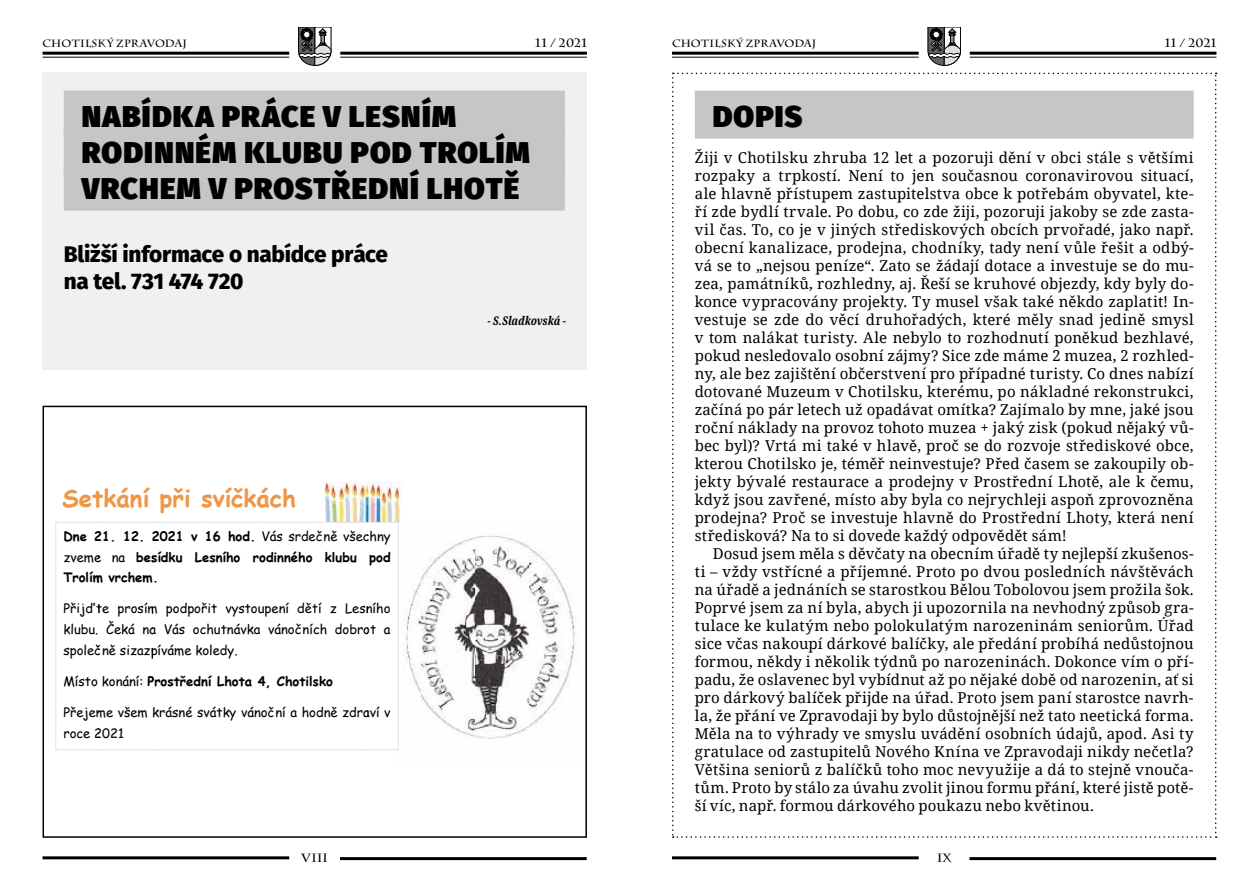
<style>
.page{position:relative;width:1259px;height:893px;background:#fff}
.page>*{position:absolute;margin:0;border:0;box-sizing:border-box;transform-origin:0 0}
.t1{font:900 30px/36px "Fira Sans";letter-spacing:.04em;color:#000}
.t2{font:700 24px "Comic Sans MS";color:#ee9748}
.t3{font:800 22.5px/27px "Fira Sans";letter-spacing:-.015em;color:#000}
.t4{font:15px/18px "Noto Serif";letter-spacing:.01em;color:#000;text-align:justify}
.t5{font:13.05px/20.9px "Comic Sans MS";color:#000}
.t6{font:700 13.05px/20.9px "Comic Sans MS";color:#000}
.t7{font:700 12px "Charlemagne Std";letter-spacing:.02em;color:#000}
.t8{font:italic 700 extra-condensed 12px "Noto Serif";color:#000}
.t9{font:700 10.5px "Charlemagne Std";letter-spacing:.025em;color:#000}
.s1{font-weight:700}
.s2{font-weight:400}
</style>
<div class="page">
<img style="left:324px;top:481px;width:78px;height:41px">
<img style="left:398px;top:524px;width:178px;height:226px">
<svg style="left:55px;top:522px;width:343px;height:228px"></svg>
<div style="left:43px;top:406px;width:544px;height:432px;border:2px solid #000"></div>
<div style="left:43px;top:73px;width:544px;height:297px;background:#f0f0f0"></div>
<div style="left:64px;top:91px;width:501px;height:48px;background:#c6c6c6"></div>
<div style="left:64px;top:127px;width:501px;height:48px;background:#c6c6c6"></div>
<div style="left:64px;top:163px;width:501px;height:48px;background:#c6c6c6"></div>
<svg style="left:672px;top:73px;width:544px;height:765px"></svg>
<hr style="left:43px;top:856px;width:246px;height:3px;background:#000">
<hr style="left:340px;top:857px;width:247px;height:3px;background:#000">
<hr style="left:672px;top:856px;width:246px;height:3px;background:#000">
<hr style="left:969px;top:857px;width:247px;height:3px;background:#000">
<svg style="left:298px;top:27px;width:33px;height:38px"></svg>
<hr style="left:340px;top:52px;width:247px;height:3px;background:#000">
<hr style="left:340px;top:57px;width:247px;height:1px;background:#000">
<hr style="left:43px;top:52px;width:246px;height:3px;background:#000">
<hr style="left:43px;top:57px;width:246px;height:1px;background:#000">
<svg style="left:928px;top:27px;width:32px;height:38px"></svg>
<hr style="left:969px;top:52px;width:247px;height:3px;background:#000">
<hr style="left:969px;top:57px;width:247px;height:1px;background:#000">
<hr style="left:672px;top:52px;width:246px;height:3px;background:#000">
<hr style="left:672px;top:57px;width:246px;height:1px;background:#000">
<p class="t9" style="left:43px;top:37px;width:146px">CHOTILSKÝ ZPRAVODAJ</p>
<p class="t7" style="left:535px;top:36px;width:53px">11 / 2021</p>
<p class="t9" style="left:672px;top:37px;width:146px">CHOTILSKÝ ZPRAVODAJ</p>
<p class="t7" style="left:1164px;top:36px;width:53px">11 / 2021</p>
<h1 class="t1" style="left:82px;top:95px;width:449px">NABÍDKA PRÁCE V LESNÍM<br>RODINN ÉM KLUBU POD TROLÍM<br>VRCHEM V PROSTŘEDNÍ LHOTĚ</h1>
<h3 class="t3" style="left:64px;top:238px;width:326px">Bližší informace o nabídce práce na tel. 731 474 720</h3>
<h2 class="t2" style="left:62px;top:480px;width:235px">Setkání při svíčkách</h2>
<p class="t6" style="left:94px;top:525px;width:52px">21. 12.</p>
<p class="t6" style="left:152px;top:525px;width:47px">2021 v</p>
<p class="t5" style="left:205px;top:525px;width:187px"><span class="s1">16 hod.</span> Vás srdečně všechny</p>
<p class="t6" style="left:63px;top:525px;width:251px">Dne<br><span class="s2">zveme na</span> besídku Lesního rodinného<br>Trolím vrchem.</p>
<p class="t5" style="left:63px;top:598px;width:329px">Přijďte prosím podpořit vystoupení dětí z Lesního klubu.<br>společně sizazpíváme koledy.</p>
<p class="t6" style="left:63px;top:670px;width:271px"><span class="s2">Místo konání:</span> Prostřední Lhota 4, Chotilsko</p>
<p class="t5" style="left:63px;top:701px;width:329px">Přejeme všem krásné svátky vánoční a hodně zdraví v roce 2021</p>
<p class="t6" style="left:325px;top:546px;width:33px">klubu</p>
<p class="t6" style="left:369px;top:546px;width:23px">pod</p>
<p class="t5" style="left:106px;top:618px;width:156px">Čeká na Vás ochutnávka</p>
<p class="t5" style="left:268px;top:618px;width:124px">vánočních dobrot a</p>
<p class="t8" style="left:487px;top:312px;width:80px">- S.Sladkovská -</p>
<h1 class="t1" style="left:713px;top:95px;width:91px">DOPIS</h1>
<p class="t4" style="left:695px;top:148px;width:500px">Žiji v Chotilsku zhruba 12 let a pozoruji dění v obci stále s většími rozpaky a trpkostí. Není to jen současnou coronavirovou situací, ale hlavně přístupem zastupitelstva obce k potřebám obyvatel, kte&shy;ří zde bydlí trvale. Po dobu, co zde žiji, pozoruji jakoby se zde zasta&shy;vil čas. To, co je v jiných střediskových obcích prvořadé, jako např. obecní kanalizace, prodejna, chodníky, tady není vůle řešit a odbý&shy;vá se to „nejsou peníze“. Zato se žádají dotace a investuje se do mu&shy;zea, památníků, rozhledny, aj. Řeší se kruhové objezdy, kdy byly do&shy;konce vypracovány projekty. Ty musel však také někdo zaplatit! In&shy;vestuje se zde do věcí druhořadých, které měly snad jedině smysl v tom nalákat turisty. Ale nebylo to rozhodnutí poněkud bezhlavé, pokud nesledovalo osobní zájmy? Sice zde máme 2 muzea, 2 rozhled&shy;ny, ale bez zajištění občerstvení pro případné turisty. Co dnes nabízí dotované Muzeum v Chotilsku, kterému, po nákladné rekonstrukci, začíná po pár letech už opadávat omítka? Zajímalo by mne, jaké jsou roční náklady na provoz tohoto muzea + jaký zisk (pokud nějaký vů&shy;bec byl)? Vrtá mi také v hlavě, proč se do rozvoje střediskové obce, kterou Chotilsko je, téměř neinvestuje? Před časem se zakoupily ob&shy;jekty bývalé restaurace a prodejny v Prostřední Lhotě, ale k čemu, když jsou zavřené, místo aby byla co nejrychleji aspoň zprovozněna prodejna? Proč se investuje hlavně do Prostřední Lhoty, která není středisková? Na to si dovede každý odpovědět sám!</p>
<p class="t4" style="left:694px;top:544px;width:500px;text-indent:18px">Dosud jsem měla s děvčaty na obecním úřadě ty nejlepší zkušenos&shy;ti – vždy vstřícné a příjemné. Proto po dvou posledních návštěvách na úřadě a jednáních se starostkou Bělou Tobolovou jsem prožila šok.<br>Poprvé jsem za ní byla, abych ji upozornila na nevhodný způsob gra&shy;tulace ke kulatým nebo polokulatým narozeninám seniorům. Úřad sice včas nakoupí dárkové balíčky, ale předání probíhá nedůstojnou formou, někdy i několik týdnů po narozeninách. Dokonce vím o pří&shy;padu, že oslavenec byl vybídnut až po nějaké době od narozenin, ať si pro dárkový balíček přijde na úřad. Proto jsem paní starostce navrh&shy;la, že přání ve Zpravodaji by bylo důstojnější než tato neetická forma.<br>Měla na to výhrady ve smyslu uvádění osobních údajů, apod. Asi ty gratulace od zastupitelů Nového Knína ve Zpravodaji nikdy nečetla?<br>Většina seniorů z balíčků toho moc nevyužije a dá to stejně vnouča&shy;tům. Proto by stálo za úvahu zvolit jinou formu přání, které jistě potě&shy;ší víc, např. formou dárkového poukazu nebo květinou.</p>
<p class="t7" style="left:302px;top:851px;width:28px">VIII</p>
<p class="t7" style="left:937px;top:851px;width:16px">IX</p>
</div>
